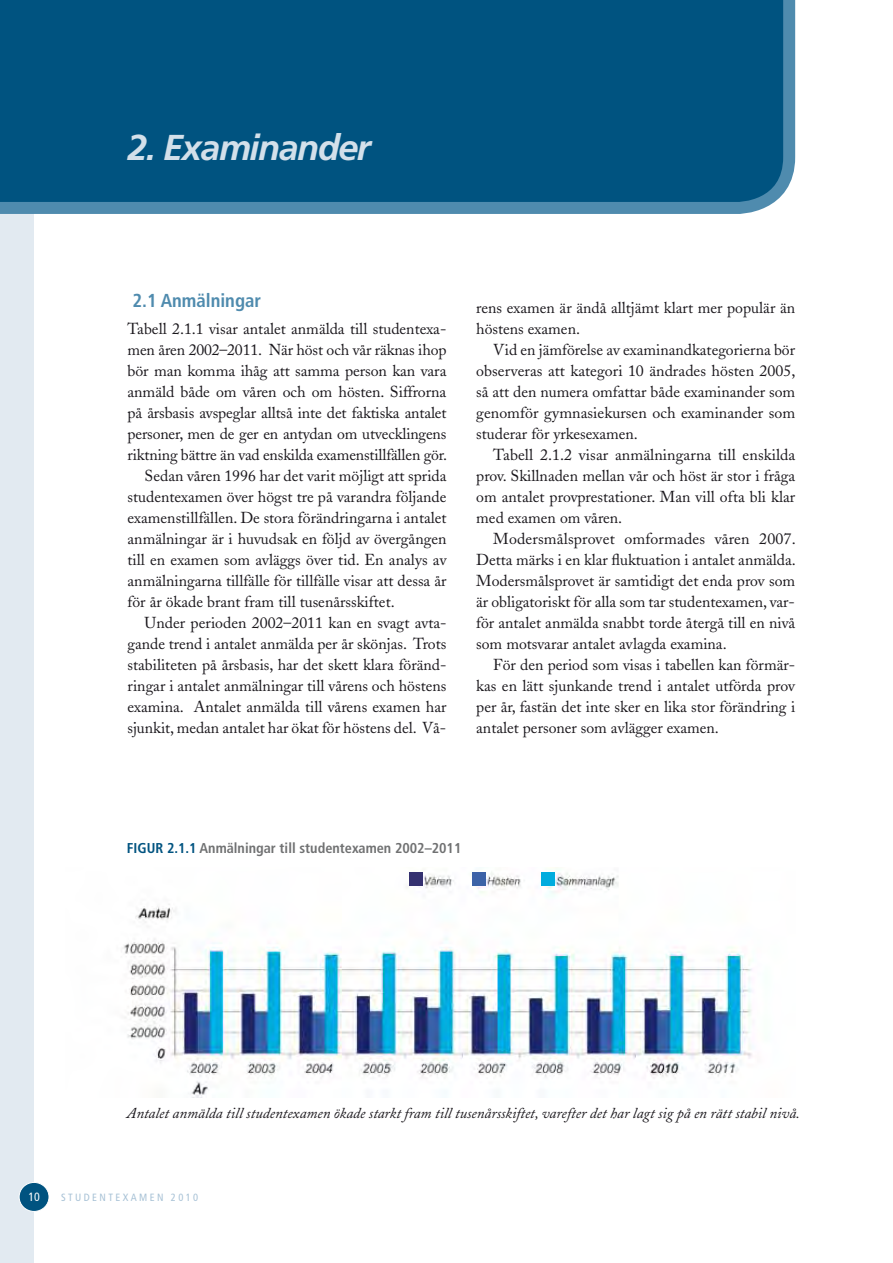
<style>
.page{position:relative;width:893px;height:1263px;background:#fff}
.page>*{position:absolute;margin:0;border:0;box-sizing:border-box;transform-origin:0 0}
.t1{font:italic 700 36px "Frutiger";letter-spacing:-.04em;color:#d3e0ea}
.t2{font:700 condensed 18.75px "Frutiger";color:#4f8bae}
.t3{font:15.75px/21px "Adobe Caslon";color:#1a171c;text-align:justify}
.t4{font:italic 15px "Adobe Caslon";color:#1a171c}
.t5{font:700 condensed 14.25px "Frutiger";color:#707172}
.t6{font:condensed 12px "Frutiger";color:#fff}
.t7{font:condensed 10.5px "Frutiger";letter-spacing:.23em;color:#a8c2d6}
.s1{color:#005380}
</style>
<div class="page">
<div style="left:0;top:0;width:34px;height:1263px;background:#e2eaf1"></div>
<div style="left:19px;top:1182px;width:30px;height:29px;background:#005380;border-radius:50%"></div>
<div style="left:19px;top:1182px;width:30px;height:30px;border:1px solid #fff;border-radius:50%"></div>
<svg style="left:0;top:0;width:795px;height:214px;background:#065783"></svg>
<img style="left:123px;top:867px;width:629px;height:230px">
<div style="left:472px;top:872px;width:13px;height:14px;background:#3c62a7"></div>
<div style="left:410px;top:872px;width:13px;height:14px;background:#353170"></div>
<div style="left:541px;top:872px;width:13px;height:14px;background:#00acde"></div>
<h1 class="t1" style="left:128px;top:126px;width:245px">2. Examinander</h1>
<p class="t2" style="left:132px;top:289px;width:130px">2.1 Anmälningar</p>
<p class="t3" style="left:128px;top:318px;width:320px">Tabell 2.1.1 visar antalet anmälda till studentexa-</p>
<p class="t3" style="left:128px;top:339px;width:320px">men åren 2002–2011. När höst och vår räknas ihop</p>
<p class="t3" style="left:128px;top:360px;width:320px">bör man komma ihåg att samma person kan vara</p>
<p class="t3" style="left:128px;top:381px;width:320px">anmäld både om våren och om hösten. Siffrorna</p>
<p class="t3" style="left:128px;top:402px;width:320px">på årsbasis avspeglar alltså inte det faktiska antalet</p>
<p class="t3" style="left:128px;top:423px;width:320px">personer, men de ger en antydan om utvecklingens</p>
<p class="t3" style="left:128px;top:444px;width:321px">riktning bättre än vad enskilda examenstillfällen gör.</p>
<p class="t3" style="left:145px;top:465px;width:303px">Sedan våren 1996 har det varit möjligt att sprida</p>
<p class="t3" style="left:128px;top:486px;width:320px">studentexamen över högst tre på varandra följande</p>
<p class="t3" style="left:128px;top:507px;width:320px">examenstillfällen. De stora förändringarna i antalet</p>
<p class="t3" style="left:128px;top:528px;width:320px">anmälningar är i huvudsak en följd av övergången</p>
<p class="t3" style="left:128px;top:549px;width:320px">till en examen som avläggs över tid. En analys av</p>
<p class="t3" style="left:128px;top:570px;width:320px">anmälningarna tillfälle för tillfälle visar att dessa år</p>
<p class="t3" style="left:128px;top:591px;width:269px">för år ökade brant fram till tusenårsskiftet.</p>
<p class="t3" style="left:145px;top:612px;width:303px">Under perioden 2002–2011 kan en svagt avta-</p>
<p class="t3" style="left:128px;top:633px;width:320px">gande trend i antalet anmälda per år skönjas. Trots</p>
<p class="t3" style="left:128px;top:654px;width:320px">stabiliteten på årsbasis, har det skett klara föränd-</p>
<p class="t3" style="left:128px;top:675px;width:320px">ringar i antalet anmälningar till vårens och höstens</p>
<p class="t3" style="left:128px;top:696px;width:320px">examina. Antalet anmälda till vårens examen har</p>
<p class="t3" style="left:128px;top:717px;width:320px">sjunkit, medan antalet har ökat för höstens del. Vå-</p>
<p class="t3" style="left:476px;top:297px;width:320px">rens examen är ändå alltjämt klart mer populär än höstens examen.</p>
<p class="t3" style="left:476px;top:339px;width:321px;text-indent:17px">Vid en jämförelse av examinandkategorierna bör observeras att kategori 10 ändrades hösten 2005, så att den numera omfattar både examinander som genomför gymnasiekursen och examinander som studerar för yrkesexamen.</p>
<p class="t3" style="left:476px;top:444px;width:321px;text-indent:17px">Tabell 2.1.2 visar anmälningarna till enskilda prov. Skillnaden mellan vår och höst är stor i fråga om antalet provprestationer. Man vill ofta bli klar med examen om våren.</p>
<p class="t3" style="left:476px;top:528px;width:321px;text-indent:17px">Modersmålsprovet omformades våren 2007.<br>Detta märks i en klar fluktuation i antalet anmälda.<br>Modersmålsprovet är samtidigt det enda prov som är obligatoriskt för alla som tar studentexamen, var&shy;för antalet anmälda snabbt torde återgå till en nivå som motsvarar antalet avlagda examina.</p>
<p class="t3" style="left:476px;top:654px;width:320px;text-indent:17px">För den period som visas i tabellen kan förmär&shy;kas en lätt sjunkande trend i antalet utförda prov per år, fastän det inte sker en lika stor förändring i antalet personer som avlägger examen.</p>
<p class="t5" style="left:127px;top:840px;width:336px"><span class="s1">FIGUR 2.1.1</span> Anmälningar till studentexamen 2002–2011</p>
<p class="t4" style="left:127px;top:1105px;width:674px">Antalet anmälda till studentexamen ökade starkt fram till tusenårsskiftet, varefter det har lagt sig på en rätt stabil nivå.</p>
<p class="t6" style="left:28px;top:1190px;width:13px">10</p>
<p class="t7" style="left:61px;top:1191px;width:139px">STUDENTEXAMEN 2010</p>
</div>
